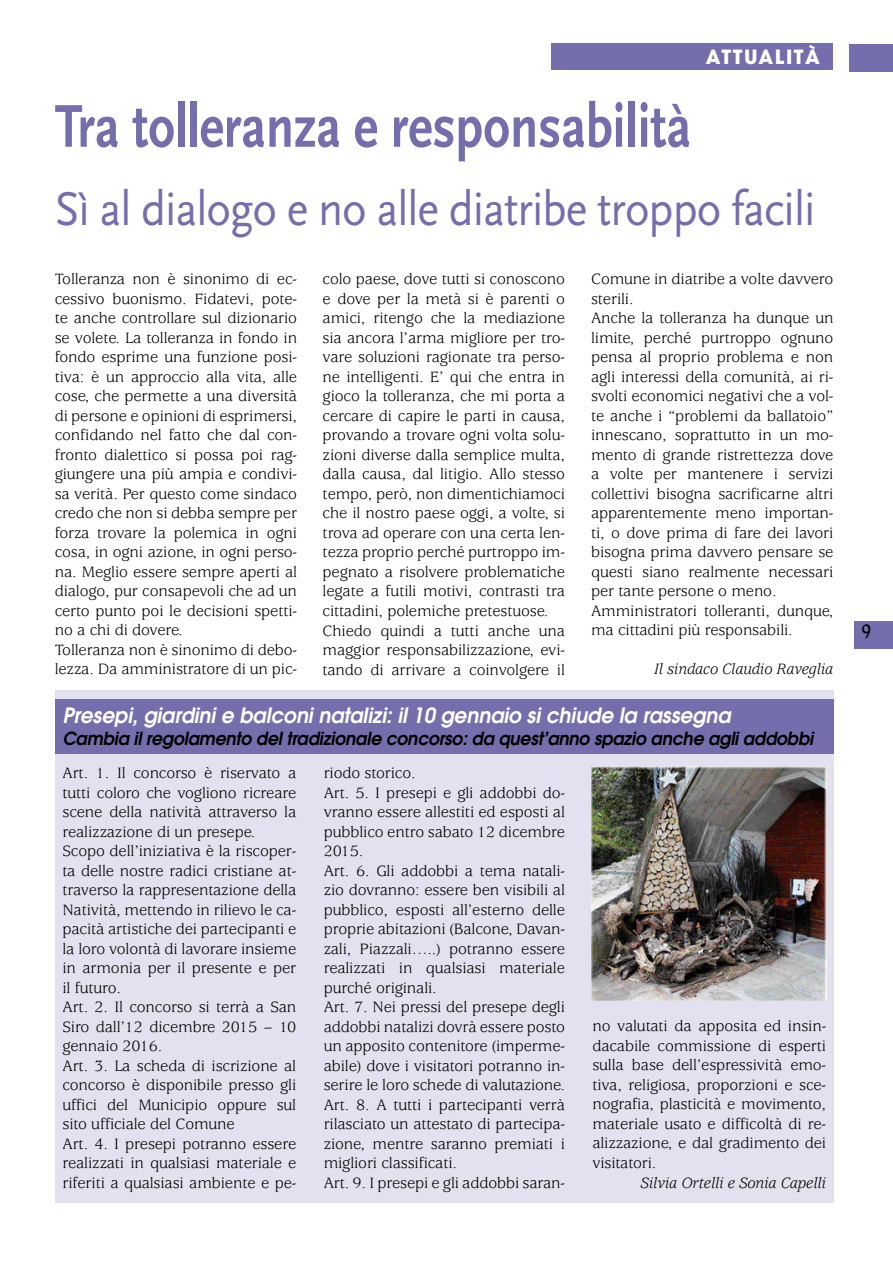
<style>
.page{position:relative;width:893px;height:1263px;background:#fff}
.page>*{position:absolute;margin:0;border:0;box-sizing:border-box;transform-origin:0 0}
.t1{font:700 63px "AD Scala Sans";color:#756eac;scale:.82 1}
.t2{font:49.5px "AD Scala Sans Romein";letter-spacing:-.02em;color:#756eac;scale:.93 1}
.t3{font:italic 600 21px "Avant Garde";color:#fff;scale:.95 1}
.t4{font:700 19.5px "Avant Garde";letter-spacing:.08em;color:#fff}
.t5{font:700 19.5px "Goodfish";color:#000}
.t6{font:italic 600 18px "Avant Garde";letter-spacing:-.01em;color:#000;scale:.95 1}
.t7{font:16.5px/19.5px "Usherwood";letter-spacing:-.01em;color:#000}
.t8{font:italic 16.5px "Usherwood";letter-spacing:-.01em;color:#000}
</style>
<div class="page">
<div style="left:855px;top:621px;width:38px;height:28px;background:#756eac"></div>
<div style="left:552px;top:44px;width:281px;height:26px;background:#756eac"></div>
<div style="left:849px;top:44px;width:44px;height:28px;background:#756eac"></div>
<div style="left:55px;top:691px;width:778px;height:512px;background:#e3e1ef"></div>
<div style="left:55px;top:699px;width:778px;height:54px;background:#756eac"></div>
<img style="left:591px;top:766px;width:235px;height:234px">
<p class="t4" style="left:706px;top:44px;width:116px">ATTUALITÀ</p>
<h1 class="t1" style="left:55px;top:92px;width:777px">Tra tolleranza e responsabilità</h1>
<h2 class="t2" style="left:55px;top:182px;width:819px">Sì al dialogo e no alle diatribe troppo facili</h2>
<p class="t7" style="left:55px;top:270px;width:244px">Tolleranza non è sinonimo di ec&shy;cessivo buonismo. Fidatevi, pote&shy;te anche controllare sul dizionario se volete. La tolleranza in fondo in fondo esprime una funzione posi&shy;tiva: è un approccio alla vita, alle cose, che permette a una diversità di persone e opinioni di esprimersi, confidando nel fatto che dal con&shy;fronto dialettico si possa poi rag&shy;giungere una più ampia e condivi&shy;sa verità. Per questo come sindaco credo che non si debba sempre per forza trovare la polemica in ogni cosa, in ogni azione, in ogni perso&shy;na. Meglio essere sempre aperti al dialogo, pur consapevoli che ad un certo punto poi le decisioni spetti&shy;no a chi di dovere.<br>Tolleranza non è sinonimo di debo&shy;lezza. Da amministratore di un pic-</p>
<p class="t7" style="left:323px;top:270px;width:244px">colo paese, dove tutti si conoscono e dove per la metà si è parenti o amici, ritengo che la mediazione sia ancora l’arma migliore per tro&shy;vare soluzioni ragionate tra perso&shy;ne intelligenti. E’ qui che entra in gioco la tolleranza, che mi porta a cercare di capire le parti in causa, provando a trovare ogni volta solu&shy;zioni diverse dalla semplice multa, dalla causa, dal litigio. Allo stesso tempo, però, non dimentichiamoci che il nostro paese oggi, a volte, si trova ad operare con una certa len&shy;tezza proprio perché purtroppo im&shy;pegnato a risolvere problematiche legate a futili motivi, contrasti tra cittadini, polemiche pretestuose.<br>Chiedo quindi a tutti anche una maggior responsabilizzazione, evi&shy;tando di arrivare a coinvolgere il</p>
<p class="t7" style="left:591px;top:270px;width:244px">Comune in diatribe a volte davvero sterili.<br>Anche la tolleranza ha dunque un limite, perché purtroppo ognuno pensa al proprio problema e non agli interessi della comunità, ai ri&shy;svolti economici negativi che a vol&shy;te anche i “problemi da ballatoio” innescano, soprattutto in un mo&shy;mento di grande ristrettezza dove a volte per mantenere i servizi collettivi bisogna sacrificarne altri apparentemente meno importan&shy;ti, o dove prima di fare dei lavori bisogna prima davvero pensare se questi siano realmente necessari per tante persone o meno.<br>Amministratori tolleranti, dunque, ma cittadini più responsabili.</p>
<p class="t8" style="left:654px;top:660px;width:181px">Il sindaco Claudio Raveglia</p>
<p class="t3" style="left:62px;top:702px;width:705px">Presepi, giardini e balconi natalizi: il 10 gennaio si chiude la rassegna</p>
<p class="t6" style="left:62px;top:726px;width:792px">Cambia il regolamento del tradizionale concorso: da quest’anno spazio anche agli addobbi</p>
<p class="t7" style="left:62px;top:764px;width:235px">Art. 1. Il concorso è riservato a tutti coloro che vogliono ricreare scene della natività attraverso la realizzazione di un presepe.<br>Scopo dell’iniziativa è la riscoper&shy;ta delle nostre radici cristiane at&shy;traverso la rappresentazione della<br>Natività, mettendo in rilievo le ca&shy;pacità artistiche dei partecipanti e la loro volontà di lavorare insieme in armonia per il presente e per il futuro.<br>Art. 2. Il concorso si terrà a San<br>Siro dall’12 dicembre 2015 – 10 gennaio 2016.<br>Art. 3. La scheda di iscrizione al concorso è disponibile presso gli uffici del Municipio oppure sul sito ufficiale del Comune<br>Art. 4. I presepi potranno essere realizzati in qualsiasi materiale e riferiti a qualsiasi ambiente e pe-</p>
<p class="t7" style="left:324px;top:764px;width:243px">riodo storico.<br>Art. 5. I presepi e gli addobbi do&shy;vranno essere allestiti ed esposti al pubblico entro sabato 12 dicembre<br>2015.<br>Art. 6. Gli addobbi a tema natali&shy;zio dovranno: essere ben visibili al pubblico, esposti all’esterno delle proprie abitazioni (Balcone, Davan&shy;zali, Piazzali…..) potranno essere realizzati in qualsiasi materiale purché originali.<br>Art. 7. Nei pressi del presepe degli addobbi natalizi dovrà essere posto un apposito contenitore (imperme&shy;abile) dove i visitatori potranno in&shy;serire le loro schede di valutazione.<br>Art. 8. A tutti i partecipanti verrà rilasciato un attestato di partecipa&shy;zione, mentre saranno premiati i migliori classificati.<br>Art. 9. I presepi e gli addobbi saran-</p>
<p class="t7" style="left:592px;top:1017px;width:235px;text-align:justify">no valutati da apposita ed insin&shy;dacabile commissione di esperti sulla base dell’espressività emo&shy;tiva, religiosa, proporzioni e sce&shy;nografia, plasticità e movimento, materiale usato e difficoltà di re&shy;alizzazione, e dal gradimento dei visitatori.</p>
<p class="t8" style="left:640px;top:1173px;width:187px">Silvia Ortelli e Sonia Capelli</p>
<p class="t5" style="left:861px;top:619px;width:11px">9</p>
</div>
